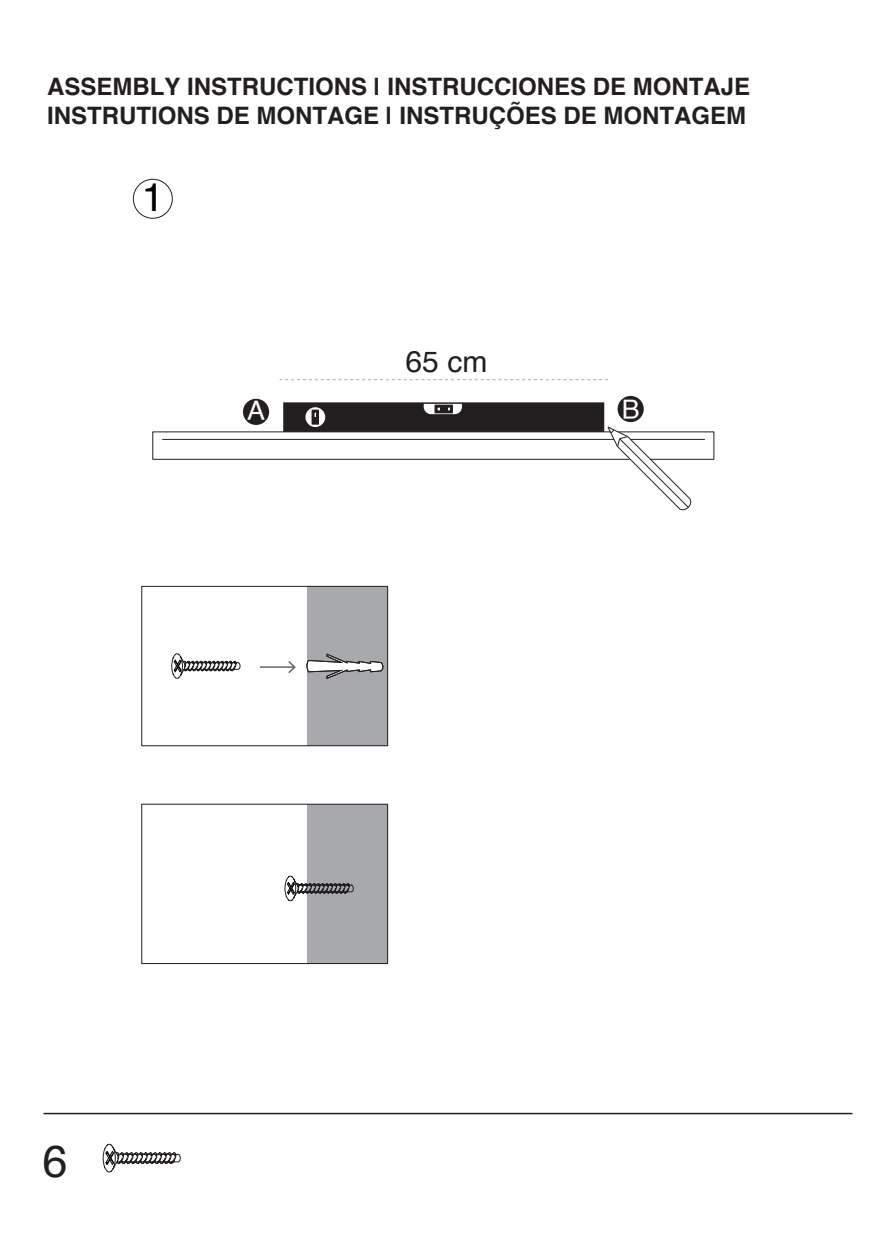
<style>
.page{position:relative;width:893px;height:1259px;background:#fff}
.page>*{position:absolute;margin:0;border:0;box-sizing:border-box;transform-origin:0 0}
.t1{font:45px "Helvetica";color:#231f20}
.t2{font:39.9px "Helvetica";color:#000001}
.t3{font:30px "Helvetica";color:#231f20}
.t4{font:27px "Helvetica";color:#fff}
.t5{font:700 24px/28.8px "Helvetica";color:#231f20}
</style>
<div class="page">
<div style="left:307px;top:586px;width:81px;height:159px;background:#a8a9ad"></div>
<hr style="left:44px;top:1112px;width:808px;height:2px;background:#231f20">
<div style="left:133px;top:179px;width:40px;height:40px;border:1px solid #231f20;border-radius:50%"></div>
<div style="left:283px;top:402px;width:321px;height:30px;background:#231f20;border:3px solid #231f20"></div>
<svg style="left:305px;top:407px;width:20px;height:20px"></svg>
<svg style="left:312px;top:410px;width:7px;height:15px"></svg>
<svg style="left:313px;top:417px;width:4px;height:6px"></svg>
<svg style="left:424px;top:404px;width:38px;height:10px"></svg>
<svg style="left:434px;top:405px;width:19px;height:8px"></svg>
<div style="left:440px;top:406px;width:8px;height:6px;background:#231f20"></div>
<hr style="left:163px;top:439px;width:542px;height:1px;background:#231f20">
<div style="left:243px;top:399px;width:26px;height:26px;background:#231f20;border-radius:50%"></div>
<div style="left:618px;top:396px;width:26px;height:26px;background:#231f20;border-radius:50%"></div>
<svg style="left:280px;top:379px;width:328px;height:1px"></svg>
<svg style="left:608px;top:427px;width:84px;height:84px"></svg>
<svg style="left:306px;top:654px;width:78px;height:25px"></svg>
<hr style="left:260px;top:666px;width:34px;height:2px;background:#666968">
<svg style="left:288px;top:661px;width:8px;height:12px"></svg>
<div style="left:142px;top:586px;width:246px;height:160px;border:1px solid #231f20"></div>
<div style="left:307px;top:804px;width:81px;height:159px;background:#a8a9ad"></div>
<svg style="left:171px;top:653px;width:70px;height:25px"></svg>
<svg style="left:285px;top:876px;width:69px;height:25px"></svg>
<svg style="left:103px;top:1144px;width:78px;height:28px"></svg>
<p class="t5" style="left:47px;top:72px;width:704px">ASSEMBLY INSTRUCTIONS | INSTRUCCIONES DE MONTAJE<br>INSTRUTIONS DE MONTAGE | INSTRUÇÕES DE MONTAGEM</p>
<h2 class="t2" style="left:142px;top:166px;width:24px">1</h2>
<p class="t3" style="left:406px;top:338px;width:83px">65 cm</p>
<p class="t4" style="left:247px;top:390px;width:19px">A</p>
<p class="t4" style="left:622px;top:388px;width:19px">B</p>
<h1 class="t1" style="left:43px;top:1126px;width:27px">6</h1>
</div>
